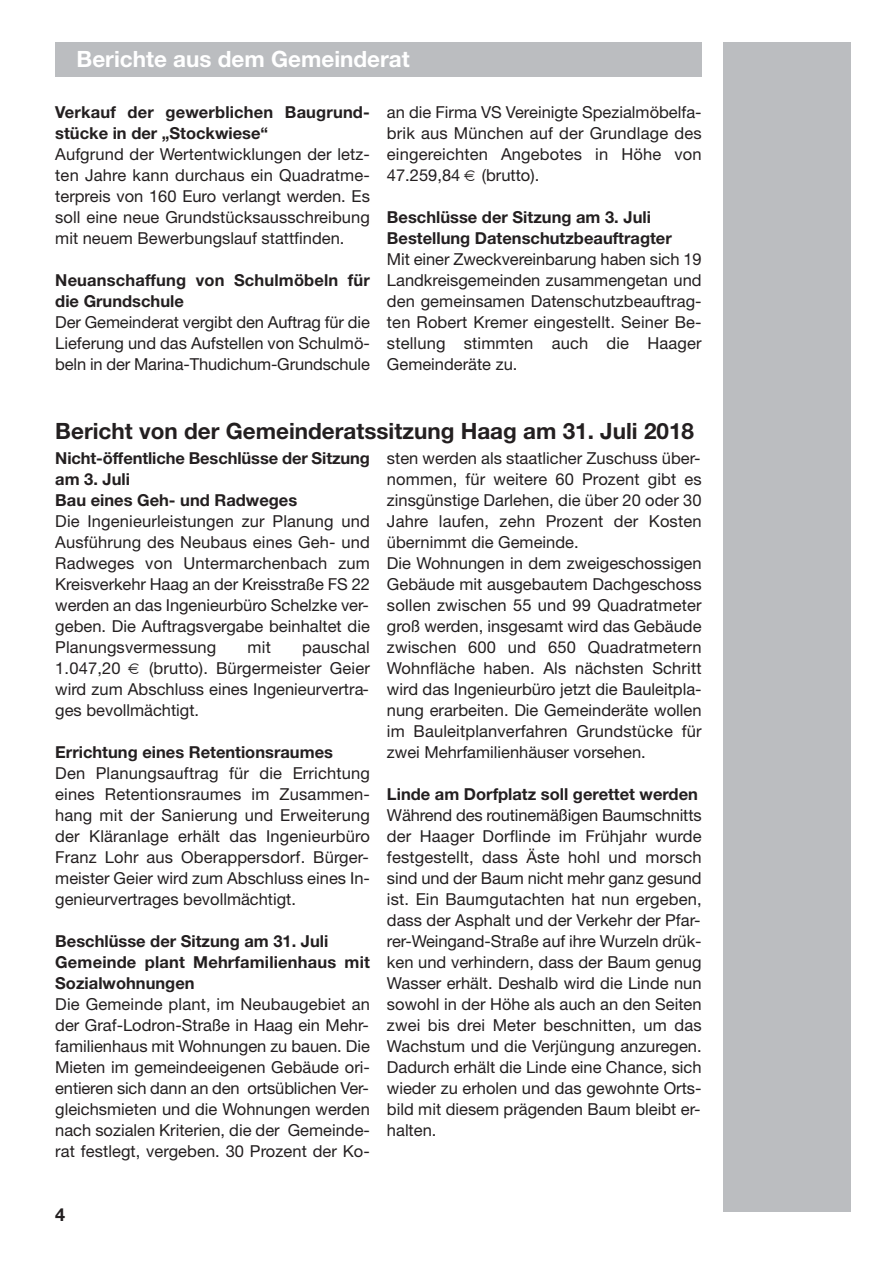
<style>
.page{position:relative;width:893px;height:1263px;background:#fff}
.page>*{position:absolute;margin:0;border:0;box-sizing:border-box;transform-origin:0 0}
.t1{font:700 22.5px "Helvetica Neue";color:#231f20}
.t2{font:700 22.5px "Helvetica Neue";color:#fff}
.t3{font:700 18px "Helvetica Neue";color:#231f20}
.t4{font:16.5px/21px "Helvetica Neue";color:#231f20;text-align:justify}
.t5{font:700 16.5px/21px "Helvetica Neue East A";color:#231f20}
</style>
<div class="page">
<div style="left:723px;top:43px;width:127px;height:1169px;background:#bbbdc0"></div>
<div style="left:55px;top:43px;width:647px;height:34px;background:#bbbdc0"></div>
<h1 class="t2" style="left:77px;top:51px;width:335px">Berichte aus dem Gemeinderat</h1>
<p class="t5" style="left:55px;top:103px;width:316px">Verkauf der gewerblichen Baugrund&shy;stücke in der „Stockwiese“</p>
<p class="t4" style="left:55px;top:145px;width:316px">Aufgrund der Wertentwicklungen der letz&shy;ten Jahre kann durchaus ein Quadratme&shy;terpreis von 160 Euro verlangt werden. Es soll eine neue Grundstücksausschreibung mit neuem Bewerbungslauf stattfinden.</p>
<p class="t5" style="left:55px;top:271px;width:316px">Neuanschaffung von Schulmöbeln für die Grundschule</p>
<p class="t4" style="left:55px;top:313px;width:316px">Der Gemeinderat vergibt den Auftrag für die Lieferung und das Aufstellen von Schulmö&shy;beln in der Marina-Thudichum-Grundschule</p>
<p class="t4" style="left:387px;top:103px;width:316px">an die Firma VS Vereinigte Spezialmöbelfa&shy;brik aus München auf der Grundlage des eingereichten Angebotes in Höhe von 47.259,84</p>
<p class="t4" style="left:482px;top:166px;width:59px">(brutto).</p>
<p class="t5" style="left:387px;top:208px;width:286px">Beschlüsse der Sitzung am 3. Juli<br>Bestellung Datenschutzbeauftragter</p>
<p class="t4" style="left:387px;top:250px;width:316px">Mit einer Zweckvereinbarung haben sich 19<br>Landkreisgemeinden zusammengetan und den gemeinsamen Datenschutzbeauftrag&shy;ten Robert Kremer eingestellt. Seiner Be&shy;stellung stimmten auch die Haager Gemeinderäte zu.</p>
<h1 class="t1" style="left:55px;top:423px;width:640px">Bericht von der Gemeinderatssitzung Haag am 31. Juli 2018</h1>
<p class="t5" style="left:55px;top:449px;width:316px">Nicht-öffentliche Beschlüsse der Sitzung am 3. Juli<br>Bau eines Geh- und Radweges</p>
<p class="t4" style="left:55px;top:513px;width:316px">Die Ingenieurleistungen zur Planung und Ausführung des Neubaus eines Geh- und Radweges von Untermarchenbach zum Kreisverkehr Haag an der Kreisstraße FS 22 werden an das Ingenieurbüro Schelzke ver&shy;geben. Die Auftragsvergabe beinhaltet die Planungsvermessung</p>
<p class="t4" style="left:387px;top:450px;width:316px;text-align:left">sten werden als staatlicher Zuschuss über&shy;nommen, für weitere 60 Prozent gibt es zinsgünstige Darlehen, die über 20 oder 30<br>Jahre laufen, zehn Prozent der Kosten übernimmt die Gemeinde.<br>Die Wohnungen in dem zweigeschossigen Gebäude mit ausgebautem Dachgeschoss sollen zwischen 55 und 99 Quadratmeter groß werden, insgesamt wird das Gebäude zwischen 600 und 650 Quadratmetern Wohnfläche haben. Als nächsten Schritt wird das Ingenieurbüro jetzt die Bauleitpla&shy;nung erarbeiten. Die Gemeinderäte wollen im Bauleitplanverfahren Grundstücke für zwei Mehrfamilienhäuser vorsehen.</p>
<p class="t5" style="left:387px;top:785px;width:312px">Linde am Dorfplatz soll gerettet werden</p>
<p class="t4" style="left:387px;top:807px;width:316px">Während des routinemäßigen Baumschnitts der Haager Dorflinde im Frühjahr wurde festgestellt, dass Äste hohl und morsch sind und der Baum nicht mehr ganz gesund ist. Ein Baumgutachten hat nun ergeben, dass der Asphalt und der Verkehr der Pfar&shy;rer-Weingand-Straße auf ihre Wurzeln drük&shy;ken und verhindern, dass der Baum genug Wasser erhält. Deshalb wird die Linde nun sowohl in der Höhe als auch an den Seiten zwei bis drei Meter beschnitten, um das Wachstum und die Verjüngung anzuregen.<br>Dadurch erhält die Linde eine Chance, sich wieder zu erholen und das gewohnte Orts&shy;bild mit diesem prägenden Baum bleibt er&shy;halten.</p>
<p class="t4" style="left:248px;top:639px;width:25px">mit</p>
<p class="t4" style="left:302px;top:639px;width:69px">pauschal</p>
<p class="t4" style="left:55px;top:660px;width:316px;text-indent:94px">(brutto). Bürgermeister Geier wird zum Abschluss eines Ingenieurvertra&shy;ges bevollmächtigt.</p>
<p class="t5" style="left:55px;top:743px;width:279px">Errichtung eines Retentionsraumes</p>
<p class="t4" style="left:55px;top:765px;width:316px">Den Planungsauftrag für die Errichtung eines Retentionsraumes im Zusammen&shy;hang mit der Sanierung und Erweiterung der Kläranlage erhält das Ingenieurbüro Franz Lohr aus Oberappersdorf. Bürger&shy;meister Geier wird zum Abschluss eines In&shy;genieurvertrages bevollmächtigt.</p>
<p class="t5" style="left:55px;top:932px;width:316px">Beschlüsse der Sitzung am 31. Juli<br>Gemeinde plant Mehrfamilienhaus mit<br>Sozialwohnungen</p>
<p class="t4" style="left:55px;top:996px;width:316px">Die Gemeinde plant, im Neubaugebiet an der Graf-Lodron-Straße in Haag ein Mehr&shy;familienhaus mit Wohnungen zu bauen. Die Mieten im gemeindeeigenen Gebäude ori&shy;entieren sich dann an den ortsüblichen Ver&shy;gleichsmieten und die Wohnungen werden nach sozialen Kriterien, die der Gemeinde&shy;rat festlegt, vergeben. 30 Prozent der Ko-</p>
<p class="t4" style="left:55px;top:660px;width:67px">1.047,20</p>
<p class="t3" style="left:55px;top:1208px;width:12px">4</p>
</div>
